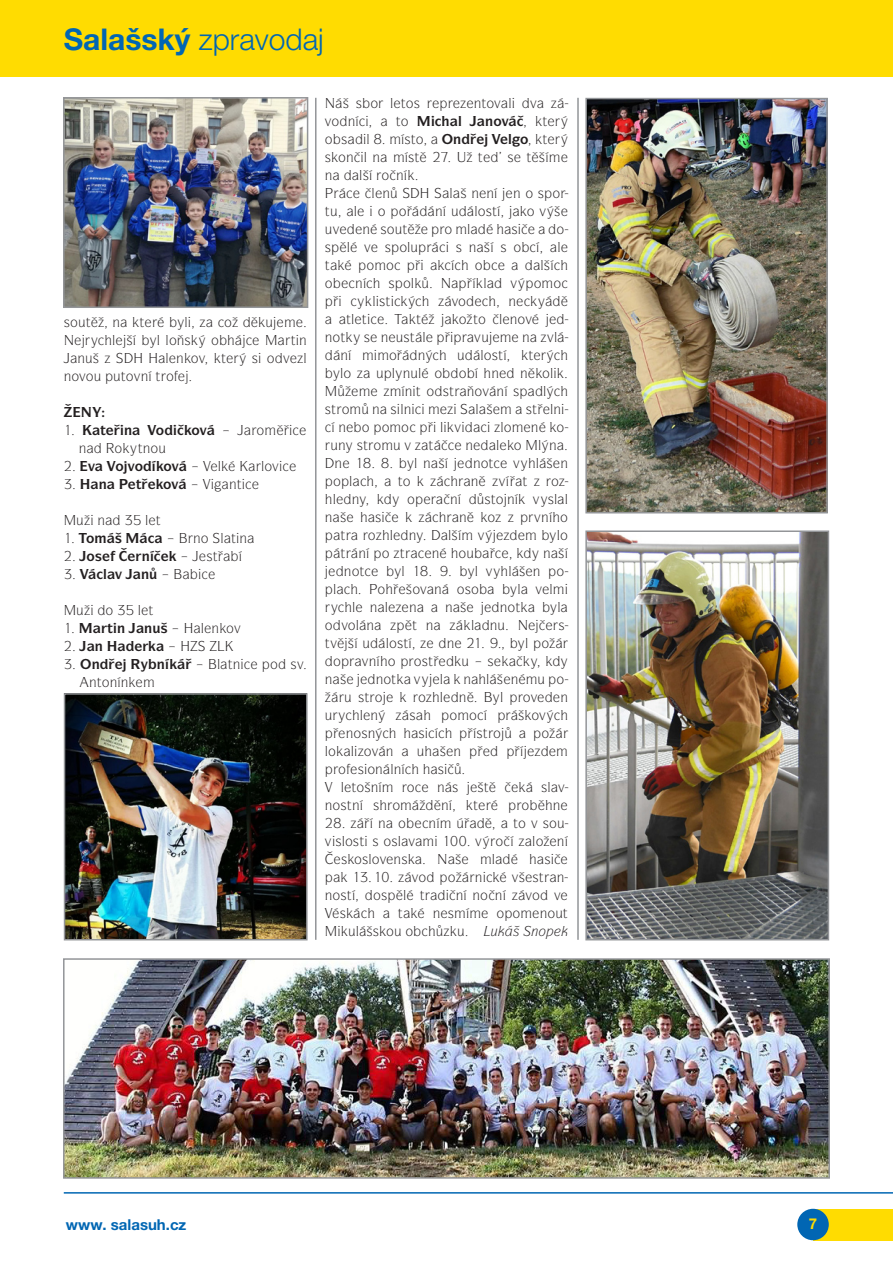
<style>
.page{position:relative;width:893px;height:1263px;background:#fff}
.page>*{position:absolute;margin:0;border:0;box-sizing:border-box;transform-origin:0 0}
.t1{font:300 30px "Helvetica Neue LT Pro";color:#0166b3}
.t2{font:15px "Symbol Itc TOT";color:#231f20}
.t3{font:700 15px "Symbol Itc TOT";color:#231f20}
.t4{font:700 15px "Helvetica Neue LT Pro";color:#0166b3}
.t5{font:700 15px "Helvetica Neue LT Pro";color:#ffdc01}
.s1{font-weight:700}
</style>
<div class="page">
<div style="left:813px;top:1209px;width:80px;height:31px;background:#ffdc01"></div>
<div style="left:797px;top:1209px;width:32px;height:31px;background:#0166b3;border-radius:50%"></div>
<hr style="left:64px;top:1192px;width:829px;height:1px;background:#0166b3">
<img style="left:66px;top:961px;width:761px;height:215px">
<div style="left:63px;top:958px;width:767px;height:221px;border:2px solid #939598"></div>
<div style="left:0;top:0;width:893px;height:77px;background:#ffdc01"></div>
<img style="left:66px;top:100px;width:239px;height:205px">
<div style="left:63px;top:97px;width:245px;height:211px;border:2px solid #939598"></div>
<img style="left:67px;top:696px;width:238px;height:241px">
<div style="left:64px;top:693px;width:244px;height:247px;border:2px solid #939598"></div>
<img style="left:588px;top:533px;width:238px;height:404px">
<div style="left:585px;top:530px;width:244px;height:410px;border:2px solid #939598"></div>
<hr style="left:315px;top:98px;width:2px;height:842px;background:#939598">
<img style="left:588px;top:101px;width:237px;height:409px">
<div style="left:585px;top:98px;width:243px;height:415px;border:2px solid #939598"></div>
<hr style="left:577px;top:98px;width:2px;height:842px;background:#939598">
<h1 class="t1" style="left:64px;top:21px;width:262px"><span class="s1">Salašský</span> zpravodaj</h1>
<p class="t2" style="left:356px;top:94px;width:66px">▲ □ ● ▼□▲</p>
<p class="t2" style="left:474px;top:94px;width:64px">■▼□❖ ● ❖</p>
<p class="t2" style="left:64px;top:313px;width:29px">▲□◆▼</p>
<p class="t2" style="left:185px;top:313px;width:5px">●</p>
<p class="t2" style="left:112px;top:331px;width:5px">●</p>
<p class="t2" style="left:157px;top:331px;width:35px">● ●□ ▲</p>
<p class="t2" style="left:133px;top:349px;width:94px">★ ★●■□❖ ▼</p>
<p class="t2" style="left:252px;top:349px;width:56px">▲ □❖ ●</p>
<p class="t2" style="left:64px;top:367px;width:112px">■□❖□◆ ◆▼□❖■ ▼ □</p>
<p class="t3" style="left:156px;top:420px;width:52px">□ □❖</p>
<p class="t2" style="left:79px;top:439px;width:89px">■ □ ▼■□◆</p>
<p class="t3" style="left:88px;top:456px;width:56px">❖ □❖□</p>
<p class="t2" style="left:218px;top:457px;width:5px">●</p>
<p class="t2" style="left:261px;top:457px;width:19px">●□❖</p>
<p class="t2" style="left:64px;top:475px;width:45px">✓★■</p>
<p class="t3" style="left:136px;top:474px;width:44px">▼ □❖</p>
<p class="t2" style="left:124px;top:511px;width:38px">✓ ● ▼</p>
<p class="t2" style="left:193px;top:529px;width:55px">■□ ● ▼■</p>
<p class="t3" style="left:142px;top:546px;width:10px">■</p>
<p class="t2" style="left:64px;top:565px;width:60px">✓ ●❖</p>
<p class="t3" style="left:141px;top:564px;width:10px">■</p>
<p class="t2" style="left:76px;top:601px;width:79px">◆ □ ✓ ● ▼</p>
<p class="t2" style="left:184px;top:619px;width:58px">★●■□❖</p>
<p class="t3" style="left:157px;top:654px;width:10px">■</p>
<p class="t2" style="left:217px;top:655px;width:25px">● ▼■</p>
<p class="t2" style="left:270px;top:655px;width:35px">□ ▲❖</p>
<p class="t2" style="left:89px;top:673px;width:41px">■▼□■ ■</p>
<p class="t2" style="left:325px;top:112px;width:32px">❖□ ■</p>
<p class="t3" style="left:458px;top:112px;width:52px">● ■□❖</p>
<p class="t2" style="left:367px;top:130px;width:59px">● ▲▼□</p>
<p class="t3" style="left:453px;top:130px;width:10px">■</p>
<p class="t3" style="left:508px;top:130px;width:41px">● □ ▼</p>
<p class="t2" style="left:325px;top:148px;width:57px">▲□■ ● ■</p>
<p class="t2" style="left:478px;top:148px;width:55px">▼ ▲ ▼</p>
<p class="t2" style="left:420px;top:184px;width:76px">★ ● ■ ■</p>
<p class="t2" style="left:513px;top:184px;width:49px">■ □ ▲ □</p>
<p class="t2" style="left:325px;top:202px;width:34px">▼◆ ●</p>
<p class="t2" style="left:435px;top:202px;width:64px">■ ◆ ●□▲▼</p>
<p class="t2" style="left:362px;top:220px;width:47px">■ ▲□◆▼</p>
<p class="t2" style="left:325px;top:238px;width:95px">▲ ● ❖ ▲ □●◆</p>
<p class="t2" style="left:557px;top:238px;width:5px">●</p>
<p class="t2" style="left:540px;top:256px;width:5px">●</p>
<p class="t2" style="left:388px;top:274px;width:27px">▲ □●</p>
<p class="t2" style="left:483px;top:274px;width:79px">● ❖ □□</p>
<p class="t2" style="left:372px;top:292px;width:20px">●▲▼</p>
<p class="t2" style="left:508px;top:292px;width:9px">■</p>
<p class="t2" style="left:346px;top:310px;width:22px">▼● ▼</p>
<p class="t2" style="left:459px;top:310px;width:75px">□ ▼□ ● ■□❖</p>
<p class="t2" style="left:325px;top:328px;width:102px">■□▼ ▲ ■ ◆▲▼ ●</p>
<p class="t2" style="left:522px;top:328px;width:37px">■ ❖●</p>
<p class="t2" style="left:341px;top:346px;width:9px">■</p>
<p class="t2" style="left:457px;top:346px;width:48px">◆ ●□▲▼</p>
<p class="t2" style="left:376px;top:364px;width:92px">◆●■◆● □ □</p>
<p class="t2" style="left:491px;top:364px;width:64px">■ ■ □●</p>
<p class="t2" style="left:405px;top:382px;width:51px">■▼ □ ▲▼</p>
<p class="t2" style="left:475px;top:382px;width:46px">□❖ ■ ▲</p>
<p class="t2" style="left:543px;top:382px;width:5px">●</p>
<p class="t2" style="left:325px;top:400px;width:26px">▲▼ □</p>
<p class="t2" style="left:372px;top:400px;width:41px">■ ▲●■</p>
<p class="t2" style="left:476px;top:400px;width:5px">●</p>
<p class="t2" style="left:526px;top:400px;width:37px">▲▼ ●■</p>
<p class="t2" style="left:338px;top:418px;width:72px">■□ □□</p>
<p class="t2" style="left:330px;top:436px;width:105px">◆■ ▲▼ □ ◆ ❖ ▼</p>
<p class="t2" style="left:465px;top:436px;width:93px">■ ●□ ●■</p>
<p class="t2" style="left:335px;top:454px;width:9px">■</p>
<p class="t2" style="left:473px;top:454px;width:22px">■□▼</p>
<p class="t2" style="left:560px;top:454px;width:9px">■</p>
<p class="t2" style="left:471px;top:472px;width:58px">■ ❖ ▼</p>
<p class="t2" style="left:484px;top:490px;width:85px">▲▼□■ ❖ ▲● ●</p>
<p class="t2" style="left:325px;top:508px;width:9px">■</p>
<p class="t2" style="left:534px;top:508px;width:35px">❖■ □</p>
<p class="t2" style="left:340px;top:526px;width:77px">▼ □●■</p>
<p class="t2" style="left:340px;top:544px;width:66px">▼ ■ □ ▼</p>
<p class="t2" style="left:432px;top:544px;width:44px">■ □◆</p>
<p class="t2" style="left:543px;top:544px;width:9px">■</p>
<p class="t2" style="left:344px;top:562px;width:22px">■□▼</p>
<p class="t2" style="left:401px;top:562px;width:5px">●</p>
<p class="t2" style="left:475px;top:562px;width:38px">● ❖ ●</p>
<p class="t2" style="left:333px;top:580px;width:5px">●</p>
<p class="t2" style="left:378px;top:580px;width:103px">□ □❖ ■ □▲□</p>
<p class="t2" style="left:517px;top:580px;width:37px">● ❖ ●</p>
<p class="t2" style="left:352px;top:598px;width:37px">● ■ ●</p>
<p class="t2" style="left:500px;top:598px;width:22px">■□▼</p>
<p class="t2" style="left:557px;top:598px;width:5px">●</p>
<p class="t2" style="left:325px;top:616px;width:51px">□ ❖□● ■</p>
<p class="t2" style="left:471px;top:616px;width:36px">● ■◆</p>
<p class="t2" style="left:362px;top:634px;width:48px">◆ ●□▲▼</p>
<p class="t2" style="left:447px;top:634px;width:9px">■</p>
<p class="t2" style="left:333px;top:652px;width:102px">□ ❖■ □ □▲▼</p>
<p class="t2" style="left:325px;top:670px;width:9px">■</p>
<p class="t2" style="left:376px;top:670px;width:46px">■□▼ ❖</p>
<p class="t2" style="left:440px;top:670px;width:51px">● ■ ●</p>
<p class="t2" style="left:511px;top:670px;width:55px">■ ◆ □</p>
<p class="t2" style="left:344px;top:688px;width:40px">◆ ▲▼ □</p>
<p class="t2" style="left:418px;top:688px;width:50px">□●■</p>
<p class="t2" style="left:500px;top:688px;width:39px">● □❖</p>
<p class="t2" style="left:560px;top:688px;width:9px">■</p>
<p class="t2" style="left:325px;top:706px;width:55px">◆ ●■</p>
<p class="t2" style="left:409px;top:706px;width:69px">▲ □ □</p>
<p class="t2" style="left:346px;top:724px;width:31px">■□▲■</p>
<p class="t2" style="left:476px;top:724px;width:26px">▲▼ □</p>
<p class="t2" style="left:325px;top:742px;width:70px">●□ ●□❖■</p>
<p class="t2" style="left:338px;top:760px;width:65px">□ ▲□■ ●■</p>
<p class="t2" style="left:341px;top:778px;width:39px">●▼□■</p>
<p class="t2" style="left:407px;top:778px;width:53px">□ ■ ▲</p>
<p class="t2" style="left:541px;top:778px;width:25px">▲● ❖</p>
<p class="t2" style="left:325px;top:796px;width:77px">■□▲▼■ ▲ □</p>
<p class="t2" style="left:429px;top:814px;width:9px">■</p>
<p class="t2" style="left:513px;top:814px;width:53px">▼□ ❖ ▲□◆</p>
<p class="t2" style="left:325px;top:832px;width:92px">❖ ▲●□▲▼ ▲ □▲● ❖</p>
<p class="t2" style="left:532px;top:832px;width:34px">●□ ■</p>
<p class="t2" style="left:341px;top:850px;width:68px">▲ □▲●□❖ ■▲</p>
<p class="t2" style="left:492px;top:850px;width:5px">●</p>
<p class="t2" style="left:512px;top:868px;width:54px">❖▲▼■</p>
<p class="t2" style="left:325px;top:886px;width:29px">■□▲▼</p>
<p class="t2" style="left:373px;top:886px;width:53px">□▲ ● ▼</p>
<p class="t2" style="left:456px;top:886px;width:48px">■ ■□ ■</p>
<p class="t2" style="left:525px;top:886px;width:37px">❖□ ❖</p>
<p class="t2" style="left:398px;top:904px;width:58px">▼ ■ ▲</p>
<p class="t2" style="left:540px;top:904px;width:30px">■□◆▼</p>
<p class="t2" style="left:348px;top:922px;width:67px">◆● ▲ □◆ □</p>
<p class="t4" style="left:66px;top:1215px;width:122px">www. salasuh.cz</p>
<p class="t5" style="left:809px;top:1215px;width:10px">7</p>
</div>
